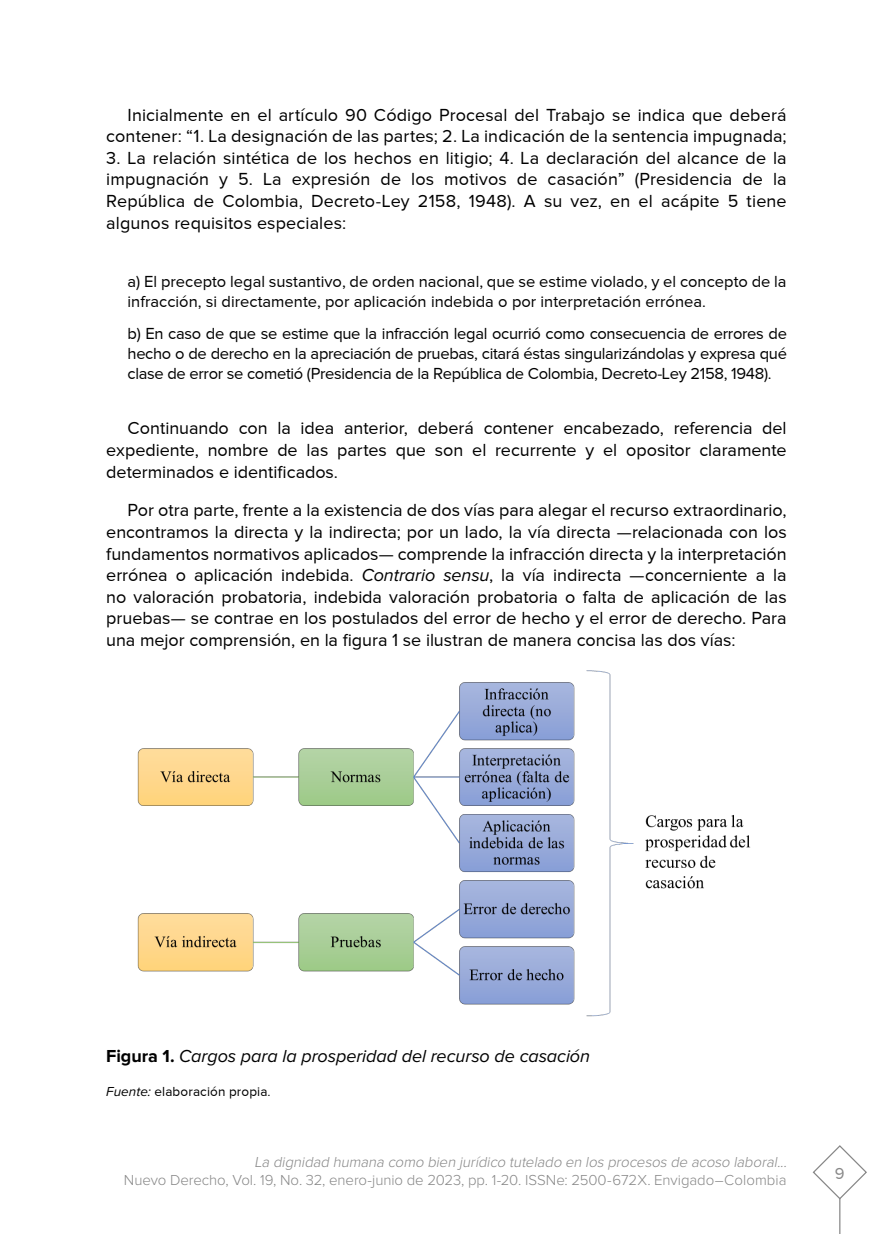
<style>
.page{position:relative;width:893px;height:1234px;background:#fff}
.page>*{position:absolute;margin:0;border:0;box-sizing:border-box;transform-origin:0 0}
.t1{font:18px/21.6px "Proxima Nova";letter-spacing:.005em;color:#000;text-align:justify}
.t2{font:italic 18px "Proxima Nova";letter-spacing:-.005em;color:#000}
.t3{font:16.5px/19.8px "Proxima Nova";color:#000}
.t4{font:16.5px "Proxima Nova";color:#878787}
.t5{font:300 15px "Proxima Nova";letter-spacing:-.005em;color:#878787}
.t6{font:italic 300 15px "Proxima Nova";color:#878787}
.t7{font:13.5px "Proxima Nova";letter-spacing:.01em;color:#000}
.s1{font-style:italic}
.s2{font-weight:700;font-style:normal}
</style>
<div class="page">
<svg style="left:812px;top:1145px;width:55px;height:54px"></svg>
<hr style="left:839px;top:1197px;width:1px;height:36px;background:#878787">
<img style="left:137px;top:670px;width:614px;height:347px">
<p class="t1" style="left:106px;top:104px;width:682px;text-align:right">Inicialmente en el artículo 90 Código Procesal del Trabajo se indica que deberá contener: “1. La designación de las partes; 2. La indicación de la sentencia impugnada;</p>
<p class="t1" style="left:106px;top:147px;width:682px">3. La relación sintética de los hechos en litigio; 4. La declaración del alcance de la impugnación y 5. La expresión de los motivos de casación” (Presidencia de la República de Colombia, Decreto-Ley 2158, 1948). A su vez, en el acápite 5 tiene algunos requisitos especiales:</p>
<p class="t3" style="left:128px;top:271px;width:661px">a) El precepto legal sustantivo, de orden nacional, que se estime violado, y el concepto de la infracción, si directamente, por aplicación indebida o por interpretación errónea.</p>
<p class="t3" style="left:128px;top:323px;width:661px;text-align:justify">b) En caso de que se estime que la infracción legal ocurrió como consecuencia de errores de hecho o de derecho en la apreciación de pruebas, citará éstas singularizándolas y expresa qué clase de error se cometió (Presidencia de la República de Colombia, Decreto-Ley 2158, 1948).</p>
<p class="t1" style="left:106px;top:417px;width:682px;text-indent:21px">Continuando con la idea anterior, deberá contener encabezado, referencia del expediente, nombre de las partes que son el recurrente y el opositor claramente determinados e identificados.</p>
<p class="t1" style="left:106px;top:499px;width:682px;text-indent:21px">Por otra parte, frente a la existencia de dos vías para alegar el recurso extraordinario, encontramos la directa y la indirecta; por un lado, la vía directa —relacionada con los fundamentos normativos aplicados— comprende la infracción directa y la interpretación errónea o aplicación indebida. <span class="s1">Contrario sensu</span>, la vía indirecta —concerniente a la no valoración probatoria, indebida valoración probatoria o falta de aplicación de las pruebas— se contrae en los postulados del error de hecho y el error de derecho. Para una mejor comprensión, en la figura 1 se ilustran de manera concisa las dos vías:</p>
<p class="t2" style="left:106px;top:1047px;width:485px"><span class="s2">Figura 1.</span> Cargos para la prosperidad del recurso de casación</p>
<p class="t7" style="left:106px;top:1083px;width:166px"><span class="s1">Fuente:</span> elaboración propia.</p>
<p class="t6" style="left:254px;top:1154px;width:536px">La dignidad humana como bien jurídico tutelado en los procesos de acoso laboral...</p>
<p class="t5" style="left:124px;top:1172px;width:664px">Nuevo Derecho, Vol. 19, No. 32, enero-junio de 2023, pp. 1-20. ISSNe: 2500-672X. Envigado–Colombia</p>
<p class="t4" style="left:835px;top:1163px;width:11px">9</p>
</div>
